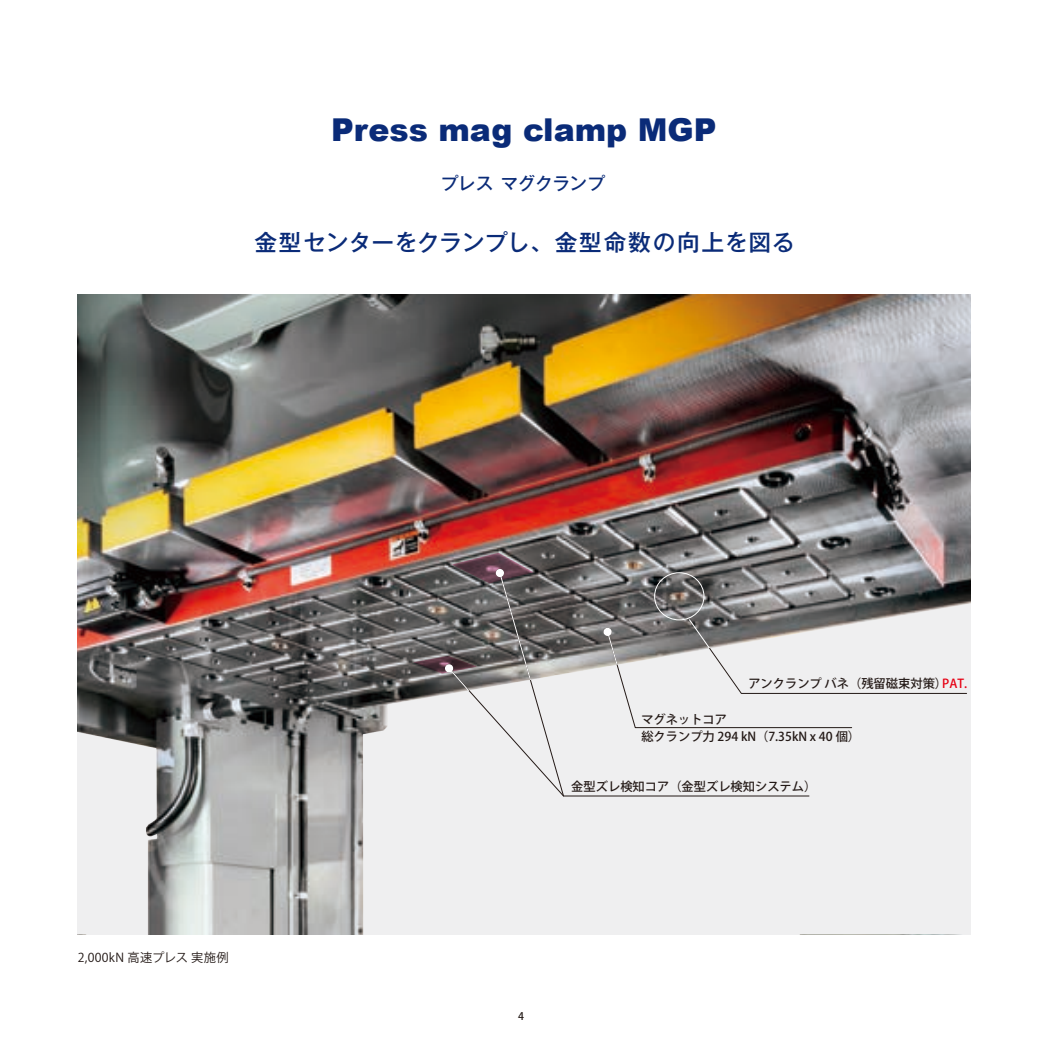
<style>
.page{position:relative;width:1042px;height:1042px;background:#fff}
.page>*{position:absolute;margin:0;border:0;box-sizing:border-box;transform-origin:0 0}
.t1{font:900 31.5px "Arial";color:#0a2b78}
.t2{font:500 22.75px "Gothic MB101 Pr 5";letter-spacing:.035em;color:#0a2b78}
.t3{font:500 17.5px "Gothic MB101 Pr 5";letter-spacing:-.015em;color:#0a2b78}
.t4{font:500 12.25px/17.2px "Koz Go Pr 6 N";color:#231916}
.t5{font:12.25px "Koz Go Pro";letter-spacing:.025em;color:#231916}
.t6{font:500 10.5px "Koz Go Pr 6 N";color:#231916}
.s1{color:#e60013}
</style>
<div class="page">
<img style="left:78px;top:294px;width:893px;height:640px">
<div style="left:377px;top:843px;width:594px;height:91px;background:#efeff0"></div>
<div style="left:78px;top:843px;width:38px;height:91px;background:#efeff0"></div>
<div style="left:654px;top:572px;width:50px;height:48px;border:1px solid #fff;border-radius:50%"></div>
<svg style="left:603px;top:618px;width:364px;height:110px"></svg>
<div style="left:564px;top:667px;width:246px;height:130px;background:#efeff0"></div>
<svg style="left:413px;top:553px;width:151px;height:244px"></svg>
<p class="t1" style="left:331px;top:106px;width:387px">Press mag clamp MGP</p>
<p class="t3" style="left:441px;top:169px;width:166px">プレスマグクランプ</p>
<p class="t2" style="left:254px;top:224px;width:542px">金型センターをクランプし、金型命数の向上を図る</p>
<p class="t5" style="left:78px;top:949px;width:152px">2,000kN 高速プレス実施例</p>
<p class="t4" style="left:748px;top:675px;width:220px">アンクランプ バネ（残留磁束対策）<span class="s1">PAT.</span></p>
<p class="t4" style="left:641px;top:711px;width:220px">マグネットコア<br>総クランプ力 294 kN（7.35kN x 40 個）</p>
<p class="t4" style="left:571px;top:778px;width:246px">金型ズレ検知コア（金型ズレ検知システム）</p>
<p class="t6" style="left:518px;top:1010px;width:7px">4</p>
</div>
